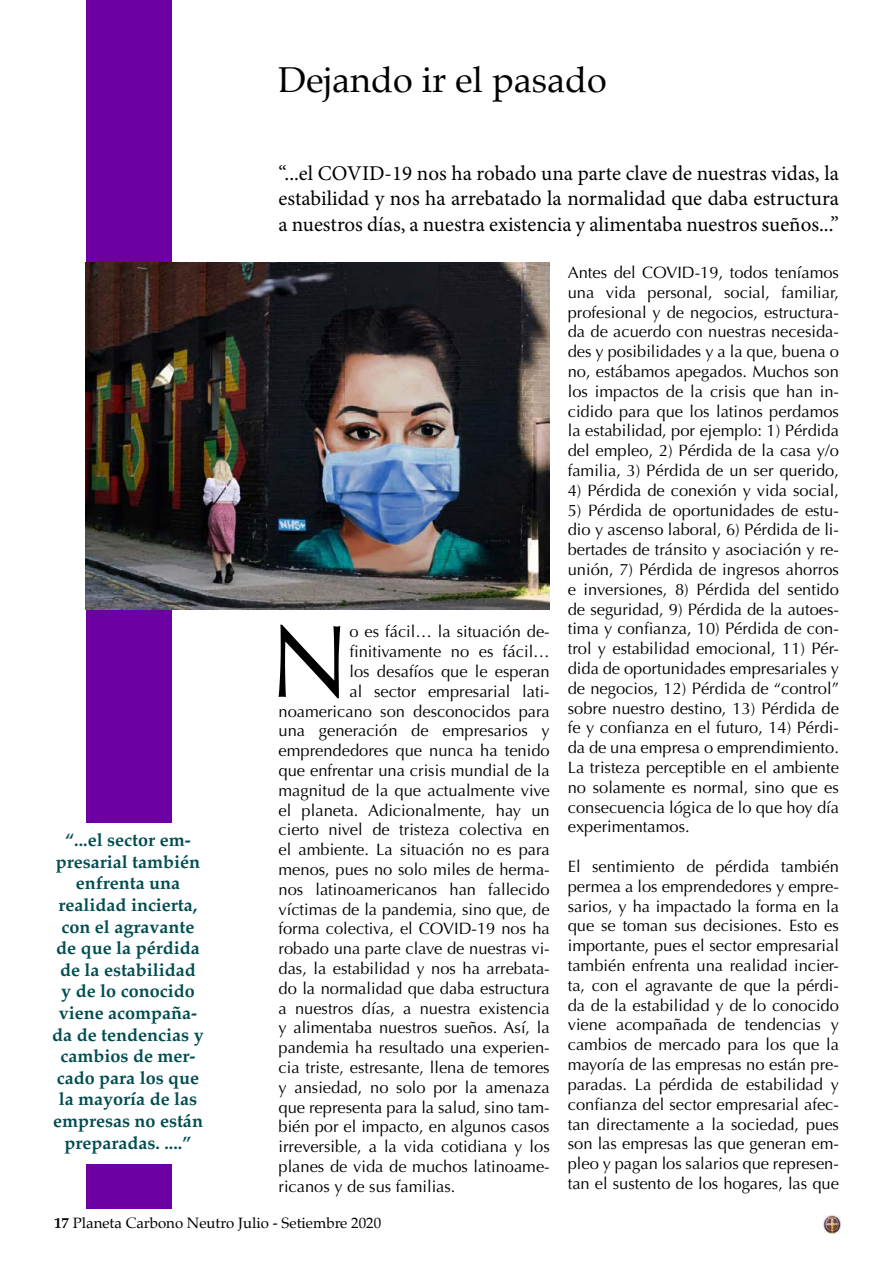
<style>
.page{position:relative;width:893px;height:1263px;background:#fff}
.page>*{position:absolute;margin:0;border:0;box-sizing:border-box;transform-origin:0 0}
.t1{font:103.2px "Optima";color:#000}
.t2{font:36px "Palatino";color:#000}
.t3{font:21px/25.2px "Minion Pro";color:#000;text-align:justify}
.t4{font:700 18px/21.6px "Palatino";color:#004d51;text-align:center}
.t5{font:16.5px/19.8px "Optima";color:#000;text-align:justify}
.t6{font:15px "Palatino";color:#000}
.s1{font-weight:700}
</style>
<div class="page">
<img style="left:823px;top:1215px;width:18px;height:18px">
<div style="left:86px;top:1164px;width:85px;height:44px;background:#6d00a3"></div>
<div style="left:86px;top:0;width:85px;height:822px;background:#6d00a3"></div>
<img style="left:86px;top:263px;width:464px;height:346px">
<h2 class="t2" style="left:279px;top:50px;width:330px">Dejando ir el pasado</h2>
<p class="t4" style="left:52px;top:829px;width:153px">“...el sector em&shy;presarial también enfrenta una realidad incierta, con el agravante de que la pérdida de la estabilidad<br>y de lo conocido viene acompaña&shy;da de tendencias y cambios de mer&shy;cado para los que la mayoría de las empresas no están preparadas. ....”</p>
<p class="t3" style="left:279px;top:161px;width:562px">“...el COVID-19 nos ha robado una parte clave de nuestras vidas, la estabilidad y nos ha arrebatado la normalidad que daba estructura a nuestros días, a nuestra existencia y alimentaba nuestros sueños...”</p>
<h1 class="t1" style="left:269px;top:602px;width:82px">N</h1>
<p class="t5" style="left:350px;top:622px;width:202px">o es fácil… la situación de-</p>
<p class="t5" style="left:350px;top:642px;width:202px">finitivamente no es fácil…</p>
<p class="t5" style="left:350px;top:662px;width:202px">los desafíos que le esperan</p>
<p class="t5" style="left:350px;top:681px;width:202px">al sector empresarial lati-</p>
<p class="t5" style="left:279px;top:701px;width:273px">noamericano son desconocidos para</p>
<p class="t5" style="left:279px;top:721px;width:273px">una generación de empresarios y</p>
<p class="t5" style="left:279px;top:741px;width:273px">emprendedores que nunca ha tenido</p>
<p class="t5" style="left:279px;top:761px;width:273px">que enfrentar una crisis mundial de la</p>
<p class="t5" style="left:279px;top:780px;width:273px">magnitud de la que actualmente vive</p>
<p class="t5" style="left:279px;top:800px;width:273px">el planeta. Adicionalmente, hay un</p>
<p class="t5" style="left:279px;top:820px;width:273px">cierto nivel de tristeza colectiva en</p>
<p class="t5" style="left:279px;top:840px;width:273px">el ambiente. La situación no es para</p>
<p class="t5" style="left:279px;top:860px;width:273px">menos, pues no solo miles de herma-</p>
<p class="t5" style="left:279px;top:879px;width:273px">nos latinoamericanos han fallecido</p>
<p class="t5" style="left:279px;top:899px;width:273px">víctimas de la pandemia, sino que, de</p>
<p class="t5" style="left:279px;top:919px;width:273px">forma colectiva, el COVID-19 nos ha</p>
<p class="t5" style="left:279px;top:939px;width:273px">robado una parte clave de nuestras vi-</p>
<p class="t5" style="left:279px;top:959px;width:273px">das, la estabilidad y nos ha arrebata-</p>
<p class="t5" style="left:279px;top:978px;width:273px">do la normalidad que daba estructura</p>
<p class="t5" style="left:279px;top:998px;width:273px">a nuestros días, a nuestra existencia</p>
<p class="t5" style="left:279px;top:1018px;width:273px">y alimentaba nuestros sueños. Así, la</p>
<p class="t5" style="left:279px;top:1038px;width:273px">pandemia ha resultado una experien-</p>
<p class="t5" style="left:279px;top:1058px;width:273px">cia triste, estresante, llena de temores</p>
<p class="t5" style="left:279px;top:1077px;width:273px">y ansiedad, no solo por la amenaza</p>
<p class="t5" style="left:279px;top:1097px;width:273px">que representa para la salud, sino tam-</p>
<p class="t5" style="left:279px;top:1117px;width:273px">bién por el impacto, en algunos casos</p>
<p class="t5" style="left:279px;top:1137px;width:273px">irreversible, a la vida cotidiana y los</p>
<p class="t5" style="left:279px;top:1157px;width:273px">planes de vida de muchos latinoame-</p>
<p class="t5" style="left:279px;top:1176px;width:178px">ricanos y de sus familias.</p>
<p class="t5" style="left:568px;top:263px;width:273px">Antes del COVID-19, todos teníamos una vida personal, social, familiar, profesional y de negocios, estructura&shy;da de acuerdo con nuestras necesida&shy;des y posibilidades y a la que, buena o no, estábamos apegados. Muchos son los impactos de la crisis que han in&shy;cidido para que los latinos perdamos la estabilidad, por ejemplo: 1) Pérdida del empleo, 2) Pérdida de la casa y/o familia, 3) Pérdida de un ser querido,</p>
<p class="t5" style="left:568px;top:480px;width:273px">4) Pérdida de conexión y vida social,</p>
<p class="t5" style="left:568px;top:500px;width:273px">5) Pérdida de oportunidades de estu&shy;dio y ascenso laboral, 6) Pérdida de li&shy;bertades de tránsito y asociación y re&shy;unión, 7) Pérdida de ingresos ahorros e inversiones, 8) Pérdida del sentido de seguridad, 9) Pérdida de la autoes&shy;tima y confianza, 10) Pérdida de con&shy;trol y estabilidad emocional, 11) Pér&shy;dida de oportunidades empresariales y de negocios, 12) Pérdida de “control” sobre nuestro destino, 13) Pérdida de fe y confianza en el futuro, 14) Pérdi&shy;da de una empresa o emprendimiento.<br>La tristeza perceptible en el ambiente no solamente es normal, sino que es consecuencia lógica de lo que hoy día experimentamos.</p>
<p class="t5" style="left:568px;top:857px;width:273px">El sentimiento de pérdida también permea a los emprendedores y empre&shy;sarios, y ha impactado la forma en la que se toman sus decisiones. Esto es importante, pues el sector empresarial también enfrenta una realidad incier&shy;ta, con el agravante de que la pérdi&shy;da de la estabilidad y de lo conocido viene acompañada de tendencias y cambios de mercado para los que la mayoría de las empresas no están pre&shy;paradas. La pérdida de estabilidad y confianza del sector empresarial afec&shy;tan directamente a la sociedad, pues son las empresas las que generan em&shy;pleo y pagan los salarios que represen&shy;tan el sustento de los hogares, las que</p>
<p class="t6" style="left:54px;top:1210px;width:329px"><span class="s1">17</span> Planeta Carbono Neutro Julio - Setiembre 2020</p>
</div>
